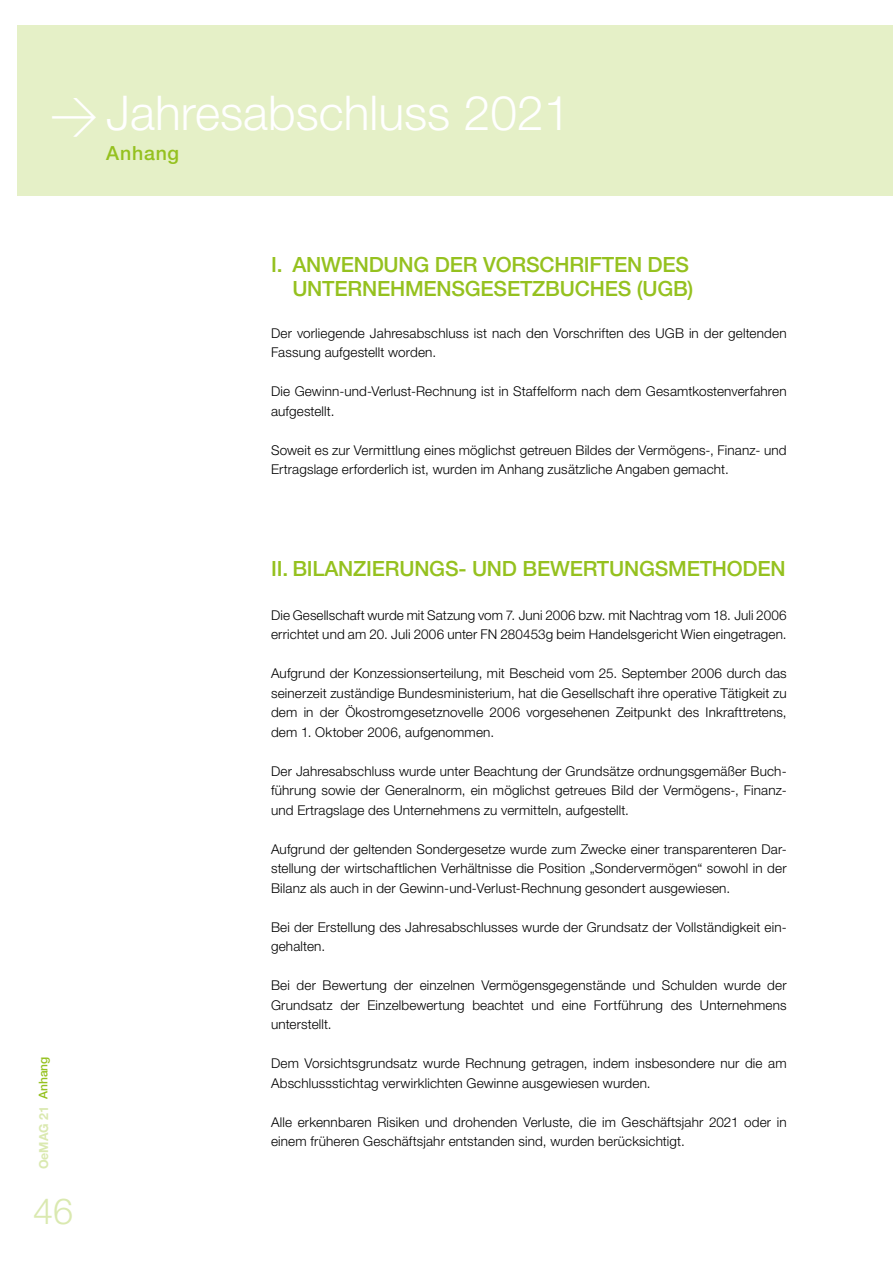
<style>
.page{position:relative;width:893px;height:1263px;background:#fff}
.page>*{position:absolute;margin:0;border:0;box-sizing:border-box;transform-origin:0 0}
.t1{font:300 48px "Helvetica Neue";color:#fff}
.t2{font:300 36px "Helvetica Neue";color:#dae9b0}
.t3{font:500 21px/24px "Helvetica Neue";letter-spacing:-.01em;color:#95c11f;text-align:right}
.t4{font:500 19.5px "Helvetica Neue";letter-spacing:.04em;color:#95c11f}
.t5{font:300 13.5px/19.5px "Helvetica Neue";letter-spacing:.01em;color:#000}
.t6{font:700 12.45px "Helvetica Neue";color:#dae9b0}
.t7{font:500 12px "Helvetica Neue";color:#95c11f}
.s1{font-family:"DIN"}
.s2{color:#fff}
</style>
<div class="page">
<div style="left:17px;top:26px;width:876px;height:170px;background:#e5f0c7"></div>
<h1 class="t1" style="left:50px;top:83px;width:522px"><span class="s1">&gt;</span>Jahresabschluss 2021</h1>
<h3 class="t4" style="left:106px;top:141px;width:74px">Anhang</h3>
<p class="t7" style="left:36px;top:1099px;width:44px;rotate:-90deg">Anhang</p>
<p class="t6" style="left:36px;top:1169px;width:82px;rotate:-90deg">OeMAG 21 <span class="s2">12</span></p>
<h2 class="t2" style="left:33px;top:1189px;width:42px">46</h2>
<h3 class="t3" style="left:271px;top:252px;width:424px">I. ANWENDUNG DER VORSCHRIFTEN DES<br>UNTERNEHMENSGESETZBUCHES (UGB)</h3>
<p class="t5" style="left:271px;top:323px;width:517px">Der vorliegende Jahresabschluss ist nach den Vorschriften des UGB in der geltenden<br>Fassung aufgestellt worden.</p>
<p class="t5" style="left:271px;top:381px;width:517px">Die Gewinn-und-Verlust-Rechnung ist in Staffelform nach dem Gesamtkostenverfahren aufgestellt.</p>
<p class="t5" style="left:271px;top:440px;width:517px">Soweit es zur Vermittlung eines möglichst getreuen Bildes der Vermögens-, Finanz- und<br>Ertragslage erforderlich ist, wurden im Anhang zusätzliche Angaben gemacht.</p>
<h3 class="t3" style="left:271px;top:556px;width:516px">II. BILANZIERUNGS- UND BEWERTUNGSMETHODEN</h3>
<p class="t5" style="left:271px;top:605px;width:517px">Die Gesellschaft wurde mit Satzung vom 7. Juni 2006 bzw. mit Nachtrag vom 18. Juli 2006 errichtet und am 20. Juli 2006 unter FN 280453g beim Handelsgericht Wien eingetragen.</p>
<p class="t5" style="left:271px;top:663px;width:517px;text-align:justify">Aufgrund der Konzessionserteilung, mit Bescheid vom 25. September 2006 durch das seinerzeit zuständige Bundesministerium, hat die Gesellschaft ihre operative Tätigkeit zu dem in der Ökostromgesetznovelle 2006 vorgesehenen Zeitpunkt des Inkrafttretens, dem 1. Oktober 2006, aufgenommen.</p>
<p class="t5" style="left:271px;top:761px;width:517px;text-align:justify">Der Jahresabschluss wurde unter Beachtung der Grundsätze ordnungsgemäßer Buch&shy;führung sowie der Generalnorm, ein möglichst getreues Bild der Vermögens-, Finanz&shy;und Ertragslage des Unternehmens zu vermitteln, aufgestellt.</p>
<p class="t5" style="left:271px;top:839px;width:517px;text-align:justify">Aufgrund der geltenden Sondergesetze wurde zum Zwecke einer transparenteren Dar&shy;stellung der wirtschaftlichen Verhältnisse die Position „Sondervermögen“ sowohl in der Bilanz als auch in der Gewinn-und-Verlust-Rechnung gesondert ausgewiesen.</p>
<p class="t5" style="left:271px;top:917px;width:517px">Bei der Erstellung des Jahresabschlusses wurde der Grundsatz der Vollständigkeit ein&shy;gehalten.</p>
<p class="t5" style="left:271px;top:975px;width:517px;text-align:justify">Bei der Bewertung der einzelnen Vermögensgegenstände und Schulden wurde der Grundsatz der Einzelbewertung beachtet und eine Fortführung des Unternehmens unterstellt.</p>
<p class="t5" style="left:271px;top:1053px;width:517px">Dem Vorsichtsgrundsatz wurde Rechnung getragen, indem insbesondere nur die am<br>Abschlussstichtag verwirklichten Gewinne ausgewiesen wurden.</p>
<p class="t5" style="left:271px;top:1112px;width:517px">Alle erkennbaren Risiken und drohenden Verluste, die im Geschäftsjahr 2021 oder in einem früheren Geschäftsjahr entstanden sind, wurden berücksichtigt.</p>
</div>
